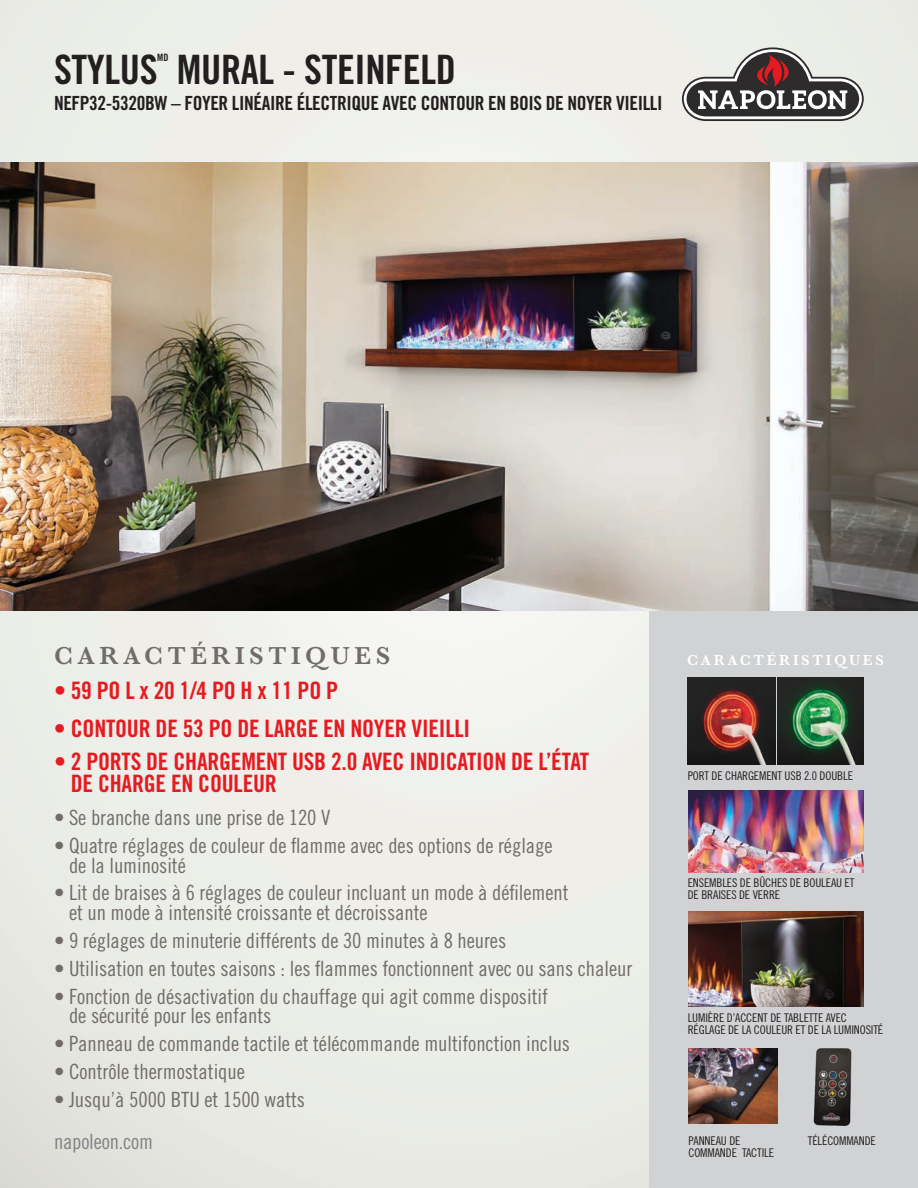
<style>
.page{position:relative;width:918px;height:1188px;background:#eceee9}
.page>*{position:absolute;margin:0;border:0;box-sizing:border-box;transform-origin:0 0}
.t1{font:40.5px "Trade Gothic LT Std Bd Cn 20";letter-spacing:-.01em;color:#231f20}
.t2{font:600 25.5px "Baskerville";letter-spacing:.18em;color:#716c69}
.t3{font:24px/22.5px "Trade Gothic LT Std Bd Cn 20";letter-spacing:-.01em;color:#e51b21}
.t4{font:21px/19.5px "Trade Gothic LT Std Cn 18";letter-spacing:-.005em;color:#716c69}
.t5{font:21px "Trade Gothic LT Std Cn 18";letter-spacing:-.01em;color:#808285}
.t6{font:19.5px "Trade Gothic LT Std Bd Cn 20";letter-spacing:-.02em;color:#231f20}
.t7{font:600 14.85px "Baskerville";letter-spacing:.18em;color:#fff}
.t8{font:12px/12px "Trade Gothic LT Std Cn 18";letter-spacing:-.01em;color:#231f20}
.t9{font:10.2px "Trade Gothic LT Std Bd Cn 20";color:#231f20}
</style>
<div class="page">
<div style="left:649px;top:610px;width:269px;height:578px;background:#d1d2d4"></div>
<svg style="left:682px;top:47px;width:182px;height:74px"></svg>
<img style="left:0;top:163px;width:918px;height:447px">
<img style="left:687px;top:677px;width:177px;height:88px">
<img style="left:689px;top:1048px;width:88px;height:76px">
<img style="left:813px;top:1048px;width:39px;height:78px">
<img style="left:689px;top:790px;width:175px;height:83px">
<img style="left:689px;top:911px;width:175px;height:95px">
<p class="t1" style="left:54px;top:45px;width:105px">STYLUS</p>
<p class="t9" style="left:157px;top:51px;width:13px">MD</p>
<p class="t1" style="left:177px;top:45px;width:281px">MURAL - STEINFELD</p>
<p class="t6" style="left:54px;top:92px;width:610px">NEFP32-5320BW – FOYER LINÉAIRE ÉLECTRIQUE AVEC CONTOUR EN BOIS DE NOYER VIEILLI</p>
<p class="t2" style="left:54px;top:638px;width:338px">CARACTÉRISTIQUES</p>
<p class="t7" style="left:687px;top:650px;width:198px">CARACTÉRISTIQUES</p>
<p class="t3" style="left:54px;top:679px;width:286px">• 59 PO L x 20 1/4 PO H x 11 PO P</p>
<p class="t3" style="left:54px;top:717px;width:418px">• CONTOUR DE 53 PO DE LARGE EN NOYER VIEILLI</p>
<p class="t3" style="left:71px;top:750px;width:520px;text-indent:-17px">• 2 PORTS DE CHARGEMENT USB 2.0 AVEC INDICATION DE L’ÉTAT<br>DE CHARGE EN COULEUR</p>
<p class="t4" style="left:54px;top:808px;width:278px">• Se branche dans une prise de 120 V</p>
<p class="t4" style="left:69px;top:836px;width:485px;text-indent:-15px">• Quatre réglages de couleur de flamme avec des options de réglage de la luminosité</p>
<p class="t4" style="left:69px;top:883px;width:501px;text-indent:-15px">• Lit de braises à 6 réglages de couleur incluant un mode à défilement et un mode à intensité croissante et décroissante</p>
<p class="t4" style="left:54px;top:930px;width:454px">• 9 réglages de minuterie différents de 30 minutes à 8 heures</p>
<p class="t4" style="left:54px;top:958px;width:580px">• Utilisation en toutes saisons : les flammes fonctionnent avec ou sans chaleur</p>
<p class="t4" style="left:69px;top:986px;width:480px;text-indent:-15px">• Fonction de désactivation du chauffage qui agit comme dispositif de sécurité pour les enfants</p>
<p class="t4" style="left:54px;top:1034px;width:518px">• Panneau de commande tactile et télécommande multifonction inclus</p>
<p class="t4" style="left:54px;top:1061px;width:192px">• Contrôle thermostatique</p>
<p class="t4" style="left:54px;top:1089px;width:253px">• Jusqu’à 5000 BTU et 1500 watts</p>
<p class="t5" style="left:54px;top:1129px;width:101px">napoleon.com</p>
<p class="t8" style="left:688px;top:770px;width:167px">PORT DE CHARGEMENT USB 2.0 DOUBLE</p>
<p class="t8" style="left:688px;top:877px;width:168px">ENSEMBLES DE BÛCHES DE BOULEAU ET<br>DE BRAISES DE VERRE</p>
<p class="t8" style="left:688px;top:1012px;width:197px">LUMIÈRE D’ACCENT DE TABLETTE AVEC<br>RÉGLAGE DE LA COULEUR ET DE LA LUMINOSITÉ</p>
<p class="t8" style="left:689px;top:1135px;width:54px">PANNEAU DE</p>
<p class="t8" style="left:808px;top:1135px;width:69px">TÉLÉCOMMANDE</p>
<p class="t8" style="left:689px;top:1147px;width:87px">COMMANDE TACTILE</p>
</div>
